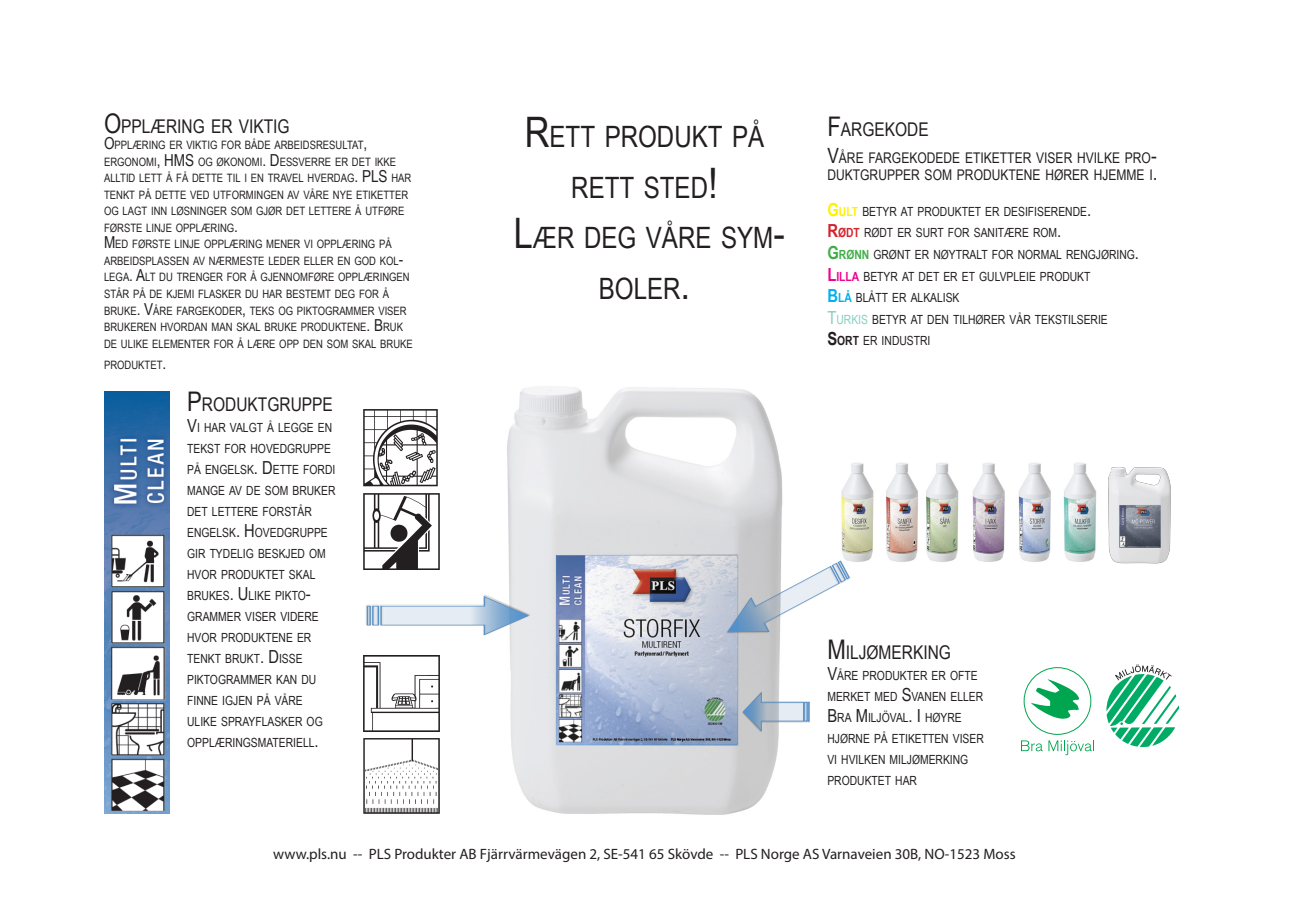
<style>
.page{position:relative;width:1289px;height:919px;background:#fff}
.page>*{position:absolute;margin:0;border:0;box-sizing:border-box;transform-origin:0 0}
.t1{font:29.4px/50.4px "Arial Narrow";color:#231f20;text-align:center}
.t2{font:18.9px "Arial Narrow";color:#231f20}
.Adresstext{font:15px "Myriad Pro";color:#231f20}
.t3{font:14.7px/16.5px "Arial Narrow";color:#231f20}
.t4{font:12.6px/21px "Arial Narrow";color:#231f20}
.t5{font:11.55px/16.5px "Arial Narrow";color:#231f20}
.s1{font-size:27px}
.s2{font-size:16.5px}
.s3{font-size:18px}
.s4{font-size:42px}
.s5{font-size:21px}
.s6{font-weight:700;font-size:18px;color:#fff101}
.s7{font-weight:700;color:#fff101}
.s8{font-weight:700;font-size:18px;color:#d1232a}
.s9{font-weight:700;color:#d1232a}
.s10{font-weight:700;font-size:18px;color:#40ae49}
.s11{font-weight:700;color:#40ae49}
.s12{font-weight:700;font-size:18px;color:#ed028c}
.s13{font-weight:700;color:#ed028c}
.s14{font-weight:700;font-size:18px;color:#00aeef}
.s15{font-weight:700;color:#00aeef}
.s16{font-size:18px;color:#88cfbe}
.s17{color:#88cfbe}
.s18{font-weight:700;font-size:18px}
.s19{font-weight:700}
</style>
<div class="page">
<img style="left:507px;top:386px;width:276px;height:429px">
<img style="left:841px;top:463px;width:33px;height:99px">
<img style="left:886px;top:463px;width:32px;height:99px">
<img style="left:926px;top:463px;width:33px;height:99px">
<img style="left:1018px;top:463px;width:33px;height:99px">
<img style="left:972px;top:463px;width:33px;height:99px">
<img style="left:1063px;top:463px;width:34px;height:99px">
<img style="left:1108px;top:467px;width:63px;height:97px">
<img style="left:104px;top:391px;width:65px;height:422px">
<img style="left:742px;top:691px;width:68px;height:42px">
<svg style="left:743px;top:691px;width:66px;height:40px"></svg>
<img style="left:715px;top:550px;width:143px;height:102px">
<svg style="left:717px;top:551px;width:137px;height:98px"></svg>
<img style="left:483px;top:594px;width:49px;height:42px">
<svg style="left:366px;top:595px;width:163px;height:40px"></svg>
<div style="left:1023px;top:667px;width:68px;height:67px;border:1px solid #00a54f;border-radius:50%"></div>
<svg style="left:1031px;top:679px;width:48px;height:39px"></svg>
<svg style="left:1021px;top:740px;width:21px;height:11px"></svg>
<svg style="left:1048px;top:740px;width:46px;height:15px"></svg>
<svg style="left:1106px;top:664px;width:73px;height:83px"></svg>
<img style="left:363px;top:409px;width:75px;height:78px">
<img style="left:363px;top:494px;width:76px;height:75px">
<img style="left:363px;top:656px;width:76px;height:75px">
<img style="left:363px;top:738px;width:76px;height:75px">
<p class="t2" style="left:104px;top:112px;width:187px"><span class="s1">O</span>PPLÆRING ER VIKTIG</p>
<p class="t5" style="left:104px;top:137px;width:294px"><span class="s2">O</span>PPLÆRING ER VIKTIG FOR BÅDE ARBEIDSRESULTAT<span class="s2">,<br></span>ERGONOMI<span class="s2">, HMS</span> OG ØKONOMI<span class="s2">. D</span>ESSVERRE ER DET IKKE<br>ALLTID LETT Å FÅ DETTE TIL I EN TRAVEL HVERDAG<span class="s2">. PLS</span></p>
<p class="t5" style="left:104px;top:170px;width:309px;text-indent:287px">HAR<br>TENKT PÅ DETTE VED UTFORMINGEN AV VÅRE NYE ETIKETTER<br>OG LAGT INN LØSNINGER SOM GJØR DET LETTERE Å UTFØRE<br>FØRSTE LINJE OPPLÆRING<span class="s2">.</span></p>
<p class="t5" style="left:104px;top:236px;width:310px"><span class="s2">M</span> ED FØRSTE LINJE OPPLÆRING MENER VI OPPLÆRING PÅ ARBEIDSPLASSEN AV NÆRMESTE LEDER ELLER EN GOD KOL<span class="s2">-</span>LEGA<span class="s2">. A</span>LT DU TRENGER FOR Å GJENNOMFØRE OPPLÆRINGEN STÅR PÅ DE KJEMI FLASKER DU HAR BESTEMT DEG FOR Å BRUKE<span class="s2">. V</span>ÅRE FARGEKODER<span class="s2">,</span> TEKS OG PIKTOGRAMMER VISER BRUKEREN HVORDAN MAN SKAL BRUKE PRODUKTENE<span class="s2">. B</span>RUK DE ULIKE ELEMENTER FOR Å LÆRE OPP DEN SOM SKAL BRUKE</p>
<p class="t5" style="left:104px;top:356px;width:64px">PRODUKTET<span class="s2">.</span></p>
<p class="t2" style="left:187px;top:390px;width:147px"><span class="s1">P</span>RODUKTGRUPPE</p>
<p class="t4" style="left:187px;top:417px;width:150px"><span class="s3">V</span>I HAR VALGT Å LEGGE EN<br>TEKST FOR HOVEDGRUPPE<br>PÅ ENGELSK<span class="s3">. D</span>ETTE FORDI<br>MANGE AV DE SOM BRUKER<br>DET LETTERE FORSTÅR<br>ENGELSK<span class="s3">. H</span>OVEDGRUPPE<br>GIR TYDELIG BESKJED OM<br>HVOR PRODUKTET SKAL<br>BRUKES<span class="s3">. U</span> LIKE PIKTO<span class="s3">-<br></span>GRAMMER VISER VIDERE<br>HVOR PRODUKTENE ER<br>TENKT BRUKT<span class="s3">. D</span>ISSE<br>PIKTOGRAMMER KAN DU<br>FINNE IGJEN PÅ VÅRE<br>ULIKE SPRAYFLASKER OG<br>OPPLÆRINGSMATERIELL<span class="s3">.</span></p>
<p class="t1" style="left:524px;top:110px;width:241px"><span class="s4">R</span>ETT PRODUKT PÅ<br>RETT STED<span class="s4">!</span></p>
<p class="t1" style="left:513px;top:211px;width:272px"><span class="s4">L</span>ÆR DEG VÅRE SYM<span class="s4">-<br></span>BOLER<span class="s4">.</span></p>
<p class="t2" style="left:827px;top:116px;width:103px"><span class="s1">F</span>ARGEKODE</p>
<p class="t3" style="left:827px;top:149px;width:332px"><span class="s5">V</span>ÅRE FARGEKODEDE ETIKETTER VISER HVILKE PRO<span class="s5">-<br></span>DUKTGRUPPER SOM PRODUKTENE HØRER HJEMME I<span class="s5">.</span></p>
<p class="t4" style="left:827px;top:200px;width:265px"><span class="s6">G</span><span class="s7">ULT</span> BETYR AT PRODUKTET ER DESIFISERENDE<span class="s3">.</span></p>
<p class="t4" style="left:827px;top:222px;width:235px"><span class="s8">R</span><span class="s9">ØDT</span> RØDT ER SURT FOR SANITÆRE ROM<span class="s3">.</span></p>
<p class="t4" style="left:827px;top:243px;width:313px"><span class="s10">G</span><span class="s11">RØNN</span> GRØNT ER NØYTRALT FOR NORMAL RENGJØRING<span class="s3">.</span></p>
<p class="t4" style="left:827px;top:265px;width:264px"><span class="s12">L</span><span class="s13">ILLA</span> BETYR AT DET ER ET GULVPLEIE PRODUKT</p>
<p class="t4" style="left:827px;top:287px;width:134px"><span class="s14">B</span><span class="s15">LÅ</span> BLÅTT ER ALKALISK</p>
<p class="t4" style="left:827px;top:308px;width:282px"><span class="s16">T</span><span class="s17">URKIS</span> BETYR AT DEN TILHØRER VÅR TEKSTILSERIE</p>
<p class="t4" style="left:827px;top:330px;width:104px"><span class="s18">S</span><span class="s19">ORT</span> ER INDUSTRI</p>
<p class="t2" style="left:827px;top:638px;width:125px"><span class="s1">M</span> ILJØMERKING</p>
<p class="t4" style="left:827px;top:664px;width:158px"><span class="s3">V</span>ÅRE PRODUKTER ER OFTE<br>MERKET MED <span class="s3">S</span>VANEN ELLER<br><span class="s3">B</span>RA <span class="s3">M</span> ILJÖVAL<span class="s3">. I</span> HØYRE<br>HJØRNE PÅ ETIKETTEN VISER<br>VI HVILKEN MILJØMERKING<br>PRODUKTET HAR</p>
<p class="Adresstext" style="left:273px;top:844px;width:744px">www.pls.nu -- PLS Produkter AB Fjärrvärmevägen 2, SE-541 65 Skövde -- PLS Norge AS Varnaveien 30B, NO-1523 Moss</p>
</div>
